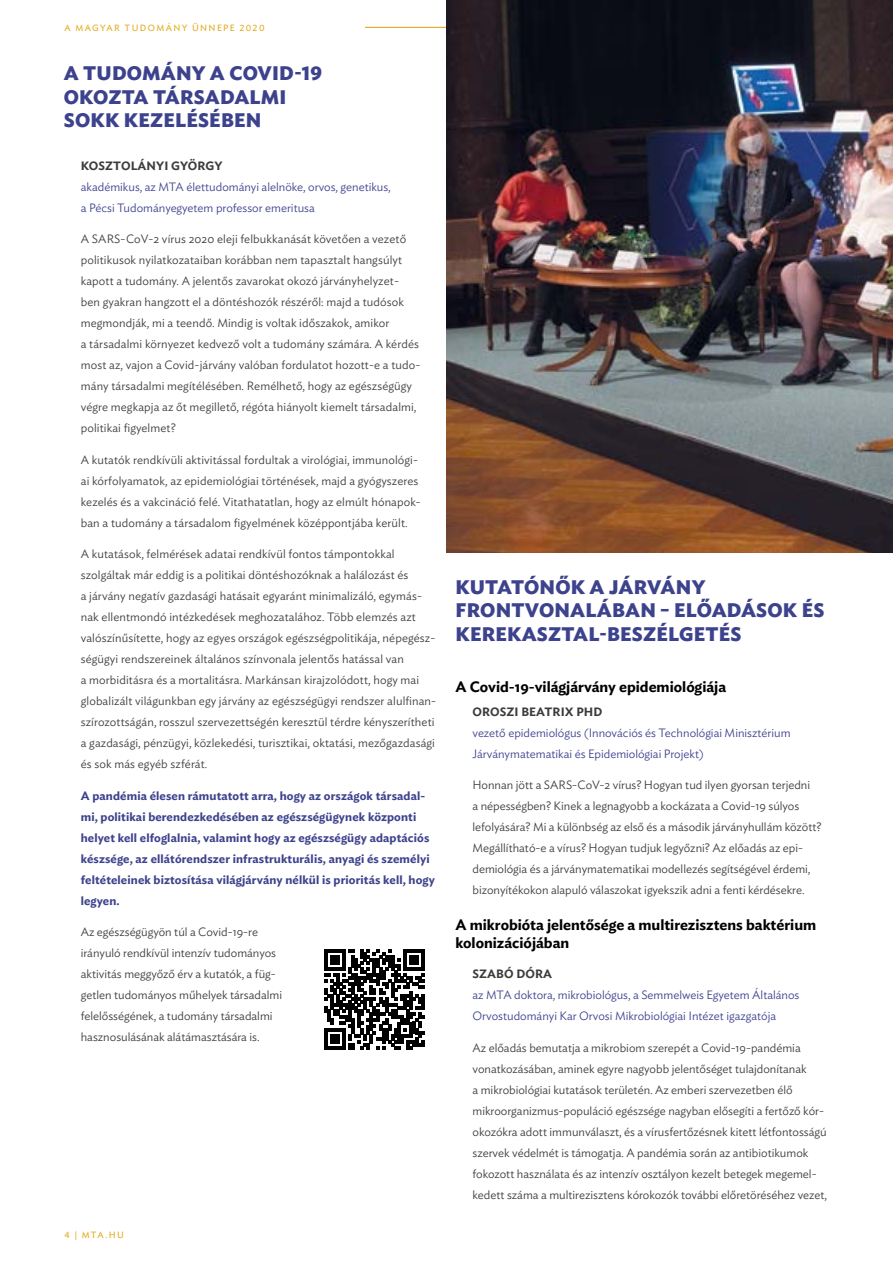
<style>
.page{position:relative;width:893px;height:1263px;background:#fff}
.page>*{position:absolute;margin:0;border:0;box-sizing:border-box;transform-origin:0 0}
.t1{font:700 19.5px/23.4px "Ideal Sans";letter-spacing:.01em;color:#3d428d}
.t2{font:600 15px/18px "Ideal Sans";color:#000}
.t3{font:300 12px/21px "Ideal Sans";letter-spacing:.005em;color:#3c3c3b}
.t4{font:300 12px/21px "Ideal Sans";color:#3d428d}
.t5{font:600 12px/21px "Ideal Sans";letter-spacing:.01em;color:#3d428d}
.t6{font:600 12px "Ideal Sans";letter-spacing:.01em;color:#3c3c3b}
.t7{font:9px "Ideal Sans";letter-spacing:.15em;color:#e4aa1e}
</style>
<div class="page">
<hr style="left:365px;top:27px;width:528px;height:1px;background:#e0a200">
<svg style="left:324px;top:949px;width:101px;height:100px"></svg>
<img style="left:446px;top:0;width:447px;height:553px">
<p class="t7" style="left:64px;top:21px;width:202px">A MAGYAR TUDOMÁNY ÜNNEPE 2020</p>
<h1 class="t1" style="left:64px;top:60px;width:260px">A TUDOMÁNY A COVID-19<br>OKOZTA TÁRSADALMI<br>SOKK KEZELÉSÉBEN</h1>
<p class="t6" style="left:81px;top:156px;width:143px">KOSZTOLÁNYI GYÖRGY</p>
<p class="t4" style="left:81px;top:175px;width:311px">akadémikus, az MTA élettudományi alelnöke, orvos, genetikus, a Pécsi Tudományegyetem professor emeritusa</p>
<p class="t3" style="left:81px;top:227px;width:341px">A SARS-CoV-2 vírus 2020 eleji felbukkanását követően a vezető politikusok nyilatkozataiban korábban nem tapasztalt hangsúlyt kapott a tudomány. A jelentős zavarokat okozó járványhelyzet&shy;ben gyakran hangzott el a döntéshozók részéről: majd a tudósok megmondják, mi a teendő. Mindig is voltak időszakok, amikor<br>a társadalmi környezet kedvező volt a tudomány számára. A kérdés most az, vajon a Covid-járvány valóban fordulatot hozott-e a tudo&shy;mány társadalmi megítélésében. Remélhető, hogy az egészségügy végre megkapja az őt megillető, régóta hiányolt kiemelt társadalmi, politikai figyelmet?</p>
<p class="t3" style="left:81px;top:448px;width:342px">A kutatók rendkívüli aktivitással fordultak a virológiai, immunológi&shy;ai kórfolyamatok, az epidemiológiai történések, majd a gyógyszeres kezelés és a vakcináció felé. Vitathatatlan, hogy az elmúlt hónapok&shy;ban a tudomány a társadalom figyelmének középpontjába került.</p>
<p class="t3" style="left:81px;top:542px;width:357px">A kutatások, felmérések adatai rendkívül fontos támpontokkal szolgáltak már eddig is a politikai döntéshozóknak a halálozást és<br>a járvány negatív gazdasági hatásait egyaránt minimalizáló, egymás&shy;nak ellentmondó intézkedések meghozatalához. Több elemzés azt valószínűsítette, hogy az egyes országok egészségpolitikája, népegész&shy;ségügyi rendszereinek általános színvonala jelentős hatással van<br>a morbiditásra és a mortalitásra. Markánsan kirajzolódott, hogy mai globalizált világunkban egy járvány az egészségügyi rendszer alulfinan&shy;szírozottságán, rosszul szervezettségén keresztül térdre kényszerítheti a gazdasági, pénzügyi, közlekedési, turisztikai, oktatási, mezőgazdasági és sok más egyéb szférát.</p>
<p class="t5" style="left:81px;top:784px;width:356px">A pandémia élesen rámutatott arra, hogy az országok társadal&shy;mi, politikai berendezkedésében az egészségügynek központi helyet kell elfoglalnia, valamint hogy az egészségügy adaptációs készsége, az ellátórendszer infrastrukturális, anyagi és személyi feltételeinek biztosítása világjárvány nélkül is prioritás kell, hogy legyen.</p>
<p class="t3" style="left:81px;top:920px;width:203px">Az egészségügyön túl a Covid-19-re irányuló rendkívül intenzív tudományos aktivitás meggyőző érv a kutatók, a füg&shy;getlen tudományos műhelyek társadalmi felelősségének, a tudomány társadalmi hasznosulásának alátámasztására is.</p>
<p class="t7" style="left:64px;top:1228px;width:61px">4 | MTA.HU</p>
<h1 class="t1" style="left:455px;top:574px;width:370px">KUTATÓNŐK A JÁRVÁNY<br>FRONTVONALÁBAN – ELŐADÁSOK ÉS<br>KEREKASZTAL-BESZÉLGETÉS</h1>
<p class="t2" style="left:455px;top:676px;width:272px">A Covid-19-világjárvány epidemiológiája</p>
<p class="t6" style="left:472px;top:702px;width:131px">OROSZI BEATRIX PHD</p>
<p class="t4" style="left:472px;top:721px;width:320px">vezető epidemiológus (Innovációs és Technológiai Minisztérium<br>Járványmatematikai és Epidemiológiai Projekt)</p>
<p class="t3" style="left:472px;top:773px;width:351px">Honnan jött a SARS-CoV-2 vírus? Hogyan tud ilyen gyorsan terjedni<br>a népességben? Kinek a legnagyobb a kockázata a Covid-19 súlyos lefolyására? Mi a különbség az első és a második járványhullám között?<br>Megállítható-e a vírus? Hogyan tudjuk legyőzni? Az előadás az epi&shy;demiológia és a járványmatematikai modellezés segítségével érdemi, bizonyítékokon alapuló válaszokat igyekszik adni a fenti kérdésekre.</p>
<p class="t2" style="left:455px;top:915px;width:362px">A mikrobióta jelentősége a multirezisztens baktérium kolonizációjában</p>
<p class="t6" style="left:472px;top:964px;width:81px">SZABÓ DÓRA</p>
<p class="t4" style="left:472px;top:983px;width:328px">az MTA doktora, mikrobiológus, a Semmelweis Egyetem Általános<br>Orvostudományi Kar Orvosi Mikrobiológiai Intézet igazgatója</p>
<p class="t3" style="left:472px;top:1036px;width:356px">Az előadás bemutatja a mikrobiom szerepét a Covid-19-pandémia vonatkozásában, aminek egyre nagyobb jelentőséget tulajdonítanak<br>a mikrobiológiai kutatások területén. Az emberi szervezetben élő mikroorganizmus-populáció egészsége nagyban elősegíti a fertőző kór&shy;okozókra adott immunválaszt, és a vírusfertőzésnek kitett létfontosságú szervek védelmét is támogatja. A pandémia során az antibiotikumok fokozott használata és az intenzív osztályon kezelt betegek megemel&shy;kedett száma a multirezisztens kórokozók további előretöréséhez vezet,</p>
</div>
